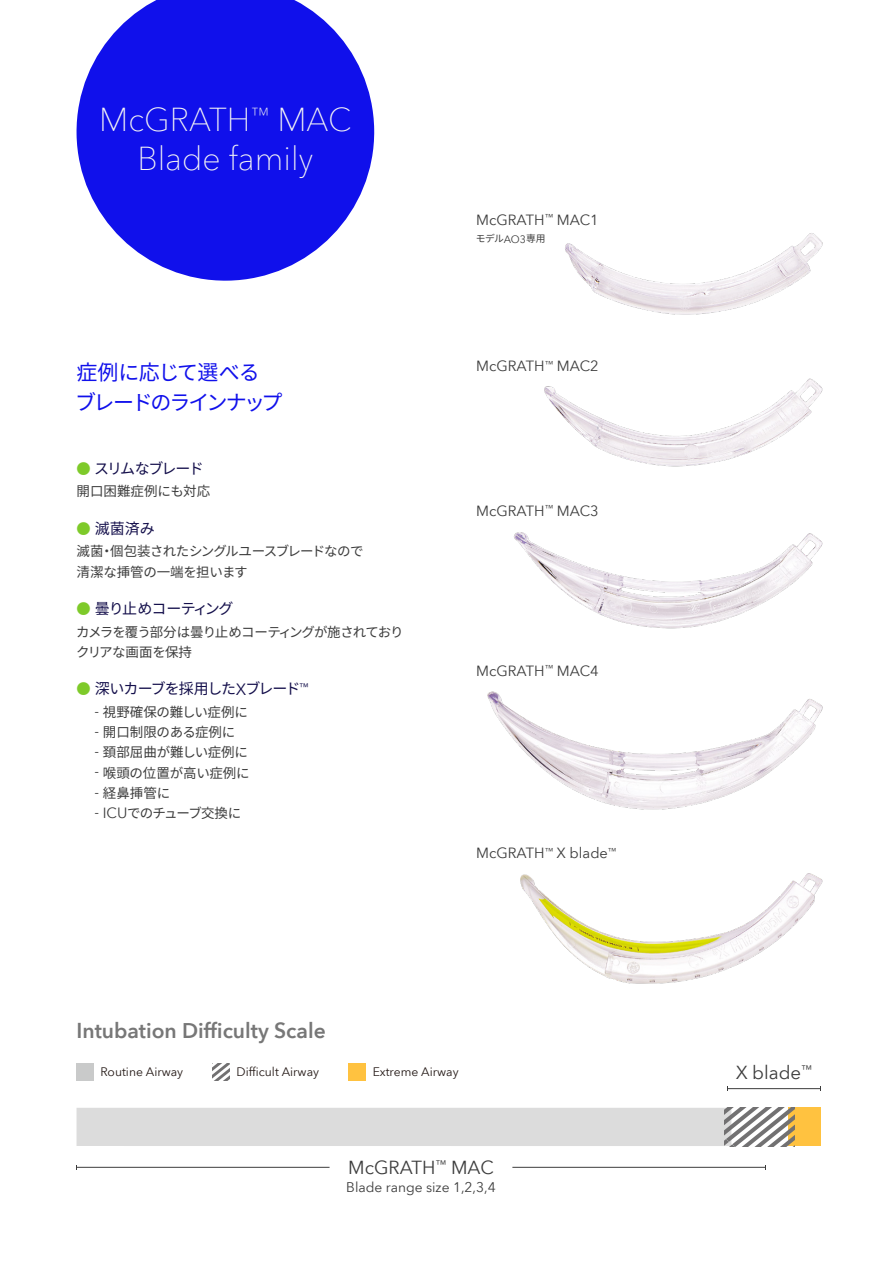
<style>
.page{position:relative;width:893px;height:1263px;background:#fff}
.page>*{position:absolute;margin:0;border:0;box-sizing:border-box;transform-origin:0 0}
.t1{font:100 32.4px/39px "Avenir Next World";color:#f5f5f5;text-align:center}
.t2{font:600 21px "Avenir Next World";color:#777}
.t3{font:21px/30px "Noto Sans JP";letter-spacing:-.085em;color:#1010eb}
.t4{font:18.6px "Avenir Next World";color:#3c3c3c}
.t5{font:15px "Noto Sans JP";letter-spacing:-.065em;color:#140f4b}
.t6{font:15px "Noto Sans JP";letter-spacing:-.125em;color:#140f4b}
.t7{font:14.55px "Avenir Next World";color:#3c3c3c}
.t8{font:13.8px "Avenir Next World";color:#3c3c3c}
.t9{font:13.5px/20.2px "Noto Sans JP";letter-spacing:-.02em;color:#3c3c3c}
.t10{font:13.5px/20.2px "Noto Sans JP";letter-spacing:-.065em;color:#3c3c3c}
.t11{font:13.5px "Noto Sans JP";letter-spacing:-.06em;color:#3c3c3c}
.t12{font:13.5px "Noto Sans JP";color:#3c3c3c}
.t13{font:12.15px "Avenir Next World";color:#231815}
.t14{font:10.8px "Avenir Next World";color:#3c3c3c}
.t15{font:9.75px "Noto Sans JP";color:#3c3c3c}
.s1{font-weight:700;font-size:14.25px;color:#7eca2a}
.s2{font-family:"Avenir Next World";font-size:16.2px}
.s3{font-family:"Avenir Next World";font-size:14.55px}
.s4{font-family:"Avenir Next World";font-size:10.5px}
</style>
<div class="page">
<img style="left:565px;top:233px;width:258px;height:82px">
<img style="left:520px;top:873px;width:303px;height:111px">
<svg style="left:76px;top:0;width:299px;height:281px;fill:#1010eb"></svg>
<img style="left:544px;top:378px;width:279px;height:89px">
<img style="left:514px;top:532px;width:309px;height:97px">
<img style="left:487px;top:691px;width:336px;height:119px">
<div style="left:77px;top:1108px;width:654px;height:38px;background:#dcdcdc"></div>
<div style="left:788px;top:1108px;width:33px;height:38px;background:#ffc240"></div>
<svg style="left:724px;top:1108px;width:70px;height:38px"></svg>
<div style="left:349px;top:1063px;width:17px;height:17px;background:#ffc240"></div>
<svg style="left:213px;top:1063px;width:17px;height:17px"></svg>
<div style="left:77px;top:1063px;width:17px;height:17px;background:#c9caca"></div>
<hr style="left:77px;top:1167px;width:253px;height:1px;background:#3c3c3c">
<hr style="left:512px;top:1167px;width:253px;height:1px;background:#3c3c3c">
<hr style="left:727px;top:1088px;width:93px;height:1px;background:#3c3c3c">
<h1 class="t1" style="left:99px;top:100px;width:254px">McGRATH<sup>™</sup> MAC<br>Blade family</h1>
<h2 class="t3" style="left:75px;top:358px;width:209px">症例に応じて選べるブレードのラインナップ</h2>
<p class="t6" style="left:77px;top:460px;width:129px"><span class="s1">●</span> スリムなブレード</p>
<p class="t12" style="left:77px;top:484px;width:135px">開口困難症例にも対応</p>
<p class="t5" style="left:77px;top:520px;width:80px"><span class="s1">●</span> 滅菌済み</p>
<p class="t9" style="left:77px;top:541px;width:288px">滅菌・個包装されたシングルユースブレードなので清潔な挿管の一端を担います</p>
<p class="t5" style="left:77px;top:600px;width:159px"><span class="s1">●</span> 曇り止めコーティング</p>
<p class="t10" style="left:76px;top:622px;width:329px">カメラを覆う部分は曇り止めコーティングが施されておりクリアな画面を保持</p>
<p class="t5" style="left:77px;top:680px;width:234px"><span class="s1">●</span> 深いカーブを採用した<span class="s2">X</span>ブレード<sup>™</sup></p>
<p class="t9" style="left:95px;top:702px;width:155px"><span class="s3">-</span> 視野確保の難しい症例に</p>
<p class="t9" style="left:95px;top:722px;width:142px"><span class="s3">-</span> 開口制限のある症例に</p>
<p class="t9" style="left:95px;top:742px;width:155px"><span class="s3">-</span> 頚部屈曲が難しい症例に</p>
<p class="t9" style="left:95px;top:763px;width:157px"><span class="s3">-</span> 喉頭の位置が高い症例に</p>
<p class="t9" style="left:95px;top:783px;width:77px"><span class="s3">-</span> 経鼻挿管に</p>
<p class="t11" style="left:95px;top:805px;width:148px"><span class="s3">- ICU</span>でのチューブ交換に</p>
<h2 class="t2" style="left:77px;top:1018px;width:251px">Intubation Difficulty Scale</h2>
<p class="t7" style="left:476px;top:208px;width:124px">McGRATH<sup>™</sup> MAC1</p>
<p class="t15" style="left:476px;top:233px;width:71px">モデル<span class="s4">AO3</span>専用</p>
<p class="t7" style="left:476px;top:355px;width:124px">McGRATH<sup>™</sup> MAC2</p>
<p class="t7" style="left:476px;top:499px;width:124px">McGRATH<sup>™</sup> MAC3</p>
<p class="t7" style="left:476px;top:659px;width:124px">McGRATH<sup>™</sup> MAC4</p>
<p class="t7" style="left:476px;top:842px;width:142px">McGRATH<sup>™</sup> X blade<sup>™</sup></p>
<h3 class="t4" style="left:736px;top:1057px;width:67px">X blade</h3>
<p class="t13" style="left:101px;top:1062px;width:84px">Routine Airway</p>
<p class="t13" style="left:237px;top:1062px;width:84px">Difficult Airway</p>
<p class="t13" style="left:373px;top:1062px;width:87px">Extreme Airway</p>
<p class="t14" style="left:801px;top:1060px;width:12px">™</p>
<h3 class="t4" style="left:348px;top:1153px;width:147px">McGRATH<sup>™</sup> MAC</h3>
<p class="t8" style="left:346px;top:1175px;width:151px">Blade range size 1,2,3,4</p>
</div>
